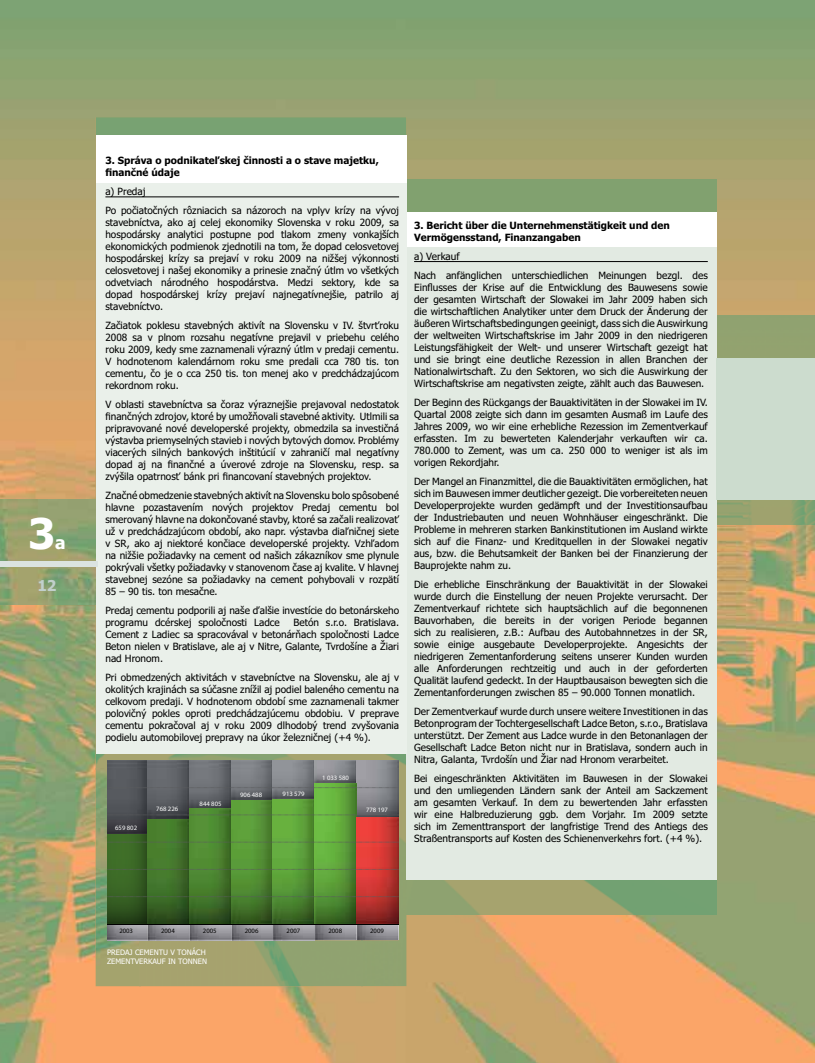
<style>
.page{position:relative;width:815px;height:1063px;background:#fff}
.page>*{position:absolute;margin:0;border:0;box-sizing:border-box;transform-origin:0 0}
.t1{font:700 42.5px "Tahoma";color:#fff}
.t2{font:700 17.5px "Tahoma";color:#fff}
.t3{font:700 15px "Tahoma";color:#c1d0cc}
.t4{font:10px/12px "Tahoma";color:#000;text-align:justify}
.t5{font:700 10px/12px "Tahoma";color:#000}
.t6{font:7.5px/9px "Tahoma";color:#fff}
.t7{font:6.62px "Myriad Pro";color:#fff}
.t8{font:6.62px "Myriad Pro";color:#000}
</style>
<div class="page">
<img style="left:0;top:0;width:815px;height:1063px">
<img style="left:407px;top:179px;width:310px;height:735px">
<div style="left:96px;top:117px;width:311px;height:18px;background:#78a272"></div>
<img style="left:274px;top:754px;width:133px;height:58px">
<img style="left:96px;top:754px;width:178px;height:15px">
<img style="left:96px;top:769px;width:44px;height:217px">
<img style="left:399px;top:812px;width:8px;height:44px">
<div style="left:363px;top:856px;width:44px;height:130px;background:#8fa26f"></div>
<img style="left:140px;top:940px;width:223px;height:46px">
<img style="left:0;top:500px;width:96px;height:104px">
<img style="left:717px;top:315px;width:98px;height:209px">
<div style="left:407px;top:213px;width:310px;height:667px;background:#e2eae2"></div>
<div style="left:405px;top:213px;width:312px;height:34px;background:#fff"></div>
<div style="left:96px;top:147px;width:311px;height:607px;background:#eaf0ea"></div>
<div style="left:96px;top:135px;width:311px;height:47px;background:#fff"></div>
<div style="left:0;top:561px;width:97px;height:6px;background:#dbe3e0"></div>
<div style="left:717px;top:359px;width:98px;height:141px;background:#ccdcce"></div>
<hr style="left:105px;top:197px;width:294px;height:1px;background:#000">
<hr style="left:414px;top:261px;width:294px;height:1px;background:#000">
<img style="left:107px;top:788px;width:208px;height:46px">
<svg style="left:357px;top:788px;width:42px;height:30px"></svg>
<img style="left:357px;top:925px;width:42px;height:15px">
<img style="left:315px;top:925px;width:42px;height:15px">
<svg style="left:273px;top:925px;width:42px;height:15px"></svg>
<svg style="left:231px;top:925px;width:42px;height:15px"></svg>
<svg style="left:189px;top:925px;width:42px;height:15px"></svg>
<svg style="left:147px;top:925px;width:42px;height:15px"></svg>
<svg style="left:107px;top:925px;width:40px;height:15px"></svg>
<hr style="left:107px;top:924px;width:292px;height:1px;background:#000">
<svg style="left:107px;top:834px;width:40px;height:90px;background:#355d22"></svg>
<div style="left:147px;top:819px;width:42px;height:105px;background:linear-gradient(to right,#4f8830,#3c6c25)"></div>
<svg style="left:189px;top:809px;width:42px;height:27px"></svg>
<svg style="left:231px;top:800px;width:42px;height:36px"></svg>
<svg style="left:273px;top:799px;width:42px;height:37px;background:#60a63a"></svg>
<svg style="left:316px;top:788px;width:41px;height:136px;background:#5a9736"></svg>
<svg style="left:357px;top:818px;width:42px;height:106px;background:#c13430"></svg>
<img style="left:147px;top:836px;width:168px;height:88px">
<img style="left:315px;top:788px;width:1px;height:136px">
<svg style="left:107px;top:896px;width:292px;height:1px"></svg>
<svg style="left:107px;top:869px;width:292px;height:1px"></svg>
<svg style="left:107px;top:842px;width:292px;height:1px"></svg>
<svg style="left:107px;top:815px;width:292px;height:1px"></svg>
<svg style="left:107px;top:760px;width:292px;height:28px;background:#737779"></svg>
<h1 class="t1" style="left:28px;top:516px;width:29px">3</h1>
<h2 class="t2" style="left:55px;top:535px;width:12px">a</h2>
<h3 class="t3" style="left:37px;top:580px;width:21px">12</h3>
<p class="t5" style="left:105px;top:155px;width:275px">3. Správa o podnikateľskej činnosti a o stave majetku, finančné údaje</p>
<p class="t4" style="left:105px;top:183px;width:295px;line-height:19.1px">a) Predaj<br>Po počiatočných rôzniacich sa názoroch na vplyv krízy na vývoj</p>
<p class="t4" style="left:105px;top:217px;width:295px">stavebníctva, ako aj celej ekonomiky Slovenska v roku 2009, sa hospodársky analytici postupne pod tlakom zmeny vonkajších ekonomických podmienok zjednotili na tom, že dopad celosvetovej hospodárskej krízy sa prejaví v roku 2009 na nižšej výkonnosti celosvetovej i našej ekonomiky a prinesie značný útlm vo všetkých odvetviach národného hospodárstva. Medzi sektory, kde sa dopad hospodárskej krízy prejaví najnegatívnejšie, patrilo aj stavebníctvo.</p>
<p class="t4" style="left:105px;top:320px;width:295px">Začiatok poklesu stavebných aktivít na Slovensku v IV. štvrťroku 2008 sa v plnom rozsahu negatívne prejavil v priebehu celého roku 2009, kedy sme zaznamenali výrazný útlm v predaji cementu.<br>V hodnotenom kalendárnom roku sme predali cca 780 tis. ton cementu, čo je o cca 250 tis. ton menej ako v predchádzajúcom rekordnom roku.</p>
<p class="t4" style="left:105px;top:399px;width:295px">V oblasti stavebníctva sa čoraz výraznejšie prejavoval nedostatok finančných zdrojov, ktoré by umožňovali stavebné aktivity. Utlmili sa pripravované nové developerské projekty, obmedzila sa investičná výstavba priemyselných stavieb i nových bytových domov. Problémy viacerých silných bankových inštitúcií v zahraničí mal negatívny dopad aj na finančné a úverové zdroje na Slovensku, resp. sa zvýšila opatrnosť bánk pri financovaní stavebných projektov.</p>
<p class="t4" style="left:105px;top:491px;width:295px">Značné obmedzenie stavebných aktivít na Slovensku bolo spôsobené hlavne pozastavením nových projektov Predaj cementu bol smerovaný hlavne na dokončované stavby, ktoré sa začali realizovať už v predchádzajúcom období, ako napr. výstavba diaľničnej siete v SR, ako aj niektoré končiace developerské projekty. Vzhľadom na nižšie požiadavky na cement od našich zákazníkov sme plynule pokrývali všetky požiadavky v stanovenom čase aj kvalite. V hlavnej stavebnej sezóne sa požiadavky na cement pohybovali v rozpätí 85 – 90 tis. ton mesačne.</p>
<p class="t4" style="left:105px;top:606px;width:295px">Predaj cementu podporili aj naše ďalšie investície do betonárskeho programu dcérskej spoločnosti Ladce</p>
<p class="t4" style="left:105px;top:618px;width:295px;text-indent:188px">Betón s.r.o. Bratislava.<br>Cement z Ladiec sa spracovával v betonárňach spoločnosti Ladce Beton nielen v Bratislave, ale aj v Nitre, Galante, Tvrdošíne a Žiari nad Hronom.</p>
<p class="t4" style="left:105px;top:673px;width:295px">Pri obmedzených aktivitách v stavebníctve na Slovensku, ale aj v okolitých krajinách sa súčasne znížil aj podiel baleného cementu na celkovom predaji. V hodnotenom období sme zaznamenali takmer polovičný pokles oproti predchádzajúcemu obdobiu. V preprave cementu pokračoval aj v roku 2009 dlhodobý trend zvyšovania podielu automobilovej prepravy na úkor železničnej (+4 %).</p>
<p class="t7" style="left:115px;top:824px;width:23px">659 802</p>
<p class="t7" style="left:156px;top:805px;width:23px">768 226</p>
<p class="t7" style="left:200px;top:800px;width:23px">844 805</p>
<p class="t7" style="left:240px;top:791px;width:23px">906 488</p>
<p class="t7" style="left:283px;top:790px;width:23px">913 579</p>
<p class="t7" style="left:322px;top:774px;width:28px">1 033 580</p>
<p class="t7" style="left:366px;top:806px;width:23px">778 197</p>
<p class="t5" style="left:414px;top:220px;width:257px">3. Bericht über die Unternehmenstätigkeit und den<br>Vermögensstand, Finanzangaben</p>
<p class="t4" style="left:414px;top:247px;width:295px;line-height:19.1px">a) Verkauf<br>Nach anfänglichen unterschiedlichen Meinungen bezgl. des</p>
<p class="t4" style="left:414px;top:282px;width:295px">Einflusses der Krise auf die Entwicklung des Bauwesens sowie der gesamten Wirtschaft der Slowakei im Jahr 2009 haben sich die wirtschaftlichen Analytiker unter dem Druck der Änderung der äußeren Wirtschaftsbedingungen geeinigt, dass sich die Auswirkung der weltweiten Wirtschaftskrise im Jahr 2009 in den niedrigeren Leistungsfähigkeit der Welt- und unserer Wirtschaft gezeigt hat und sie bringt eine deutliche Rezession in allen Branchen der Nationalwirtschaft. Zu den Sektoren, wo sich die Auswirkung der Wirtschaftskrise am negativsten zeigte, zählt auch das Bauwesen.</p>
<p class="t4" style="left:414px;top:397px;width:295px">Der Beginn des Rückgangs der Bauaktivitäten in der Slowakei im IV.<br>Quartal 2008 zeigte sich dann im gesamten Ausmaß im Laufe des Jahres 2009, wo wir eine erhebliche Rezession im Zementverkauf erfassten. Im zu bewerteten Kalenderjahr verkauften wir ca.<br>780.000 to Zement, was um ca. 250 000 to weniger ist als im vorigen Rekordjahr.</p>
<p class="t4" style="left:414px;top:476px;width:295px">Der Mangel an Finanzmittel, die die Bauaktivitäten ermöglichen, hat sich im Bauwesen immer deutlicher gezeigt. Die vorbereiteten neuen Developerprojekte wurden gedämpft und der Investitionsaufbau der Industriebauten und neuen Wohnhäuser eingeschränkt. Die Probleme in mehreren starken Bankinstitutionen im Ausland wirkte sich auf die Finanz- und Kreditquellen in der Slowakei negativ aus, bzw. die Behutsamkeit der Banken bei der Finanzierung der Bauprojekte nahm zu.</p>
<p class="t4" style="left:414px;top:579px;width:295px">Die erhebliche Einschränkung der Bauaktivität in der Slowakei wurde durch die Einstellung der neuen Projekte verursacht. Der Zementverkauf richtete sich hauptsächlich auf die begonnenen Bauvorhaben, die bereits in der vorigen Periode begannen sich zu realisieren, z.B.: Aufbau des Autobahnnetzes in der SR, sowie einige ausgebaute Developerprojekte. Angesichts der niedrigeren Zementanforderung seitens unserer Kunden wurden alle Anforderungen rechtzeitig und auch in der geforderten Qualität laufend gedeckt. In der Hauptbausaison bewegten sich die Zementanforderungen zwischen 85 – 90.000 Tonnen monatlich.</p>
<p class="t4" style="left:414px;top:706px;width:295px">Der Zementverkauf wurde durch unsere weitere Investitionen in das Betonprogram der Tochtergesellschaft Ladce Beton, s.r.o., Bratislava unterstützt. Der Zement aus Ladce wurde in den Betonanlagen der Gesellschaft Ladce Beton nicht nur in Bratislava, sondern auch in Nitra, Galanta, Tvrdošín und Žiar nad Hronom verarbeitet.</p>
<p class="t4" style="left:414px;top:773px;width:295px">Bei eingeschränkten Aktivitäten im Bauwesen in der Slowakei und den umliegenden Ländern sank der Anteil am Sackzement am gesamten Verkauf. In dem zu bewertenden Jahr erfassten wir eine Halbreduzierung ggb. dem Vorjahr. Im 2009 setzte sich im Zementtransport der langfristige Trend des Antiegs des Straßentransports auf Kosten des Schienenverkehrs fort. (+4 %).</p>
<p class="t8" style="left:119px;top:927px;width:15px">2003</p>
<p class="t8" style="left:161px;top:927px;width:15px">2004</p>
<p class="t8" style="left:203px;top:927px;width:15px">2005</p>
<p class="t8" style="left:245px;top:927px;width:15px">2006</p>
<p class="t8" style="left:287px;top:927px;width:15px">2007</p>
<p class="t8" style="left:328px;top:927px;width:15px">2008</p>
<p class="t8" style="left:370px;top:927px;width:15px">2009</p>
<p class="t6" style="left:107px;top:948px;width:102px">PREDAJ CEMENTU V TONÁCH<br>ZEMENTVERKAUF IN TONNEN</p>
</div>
